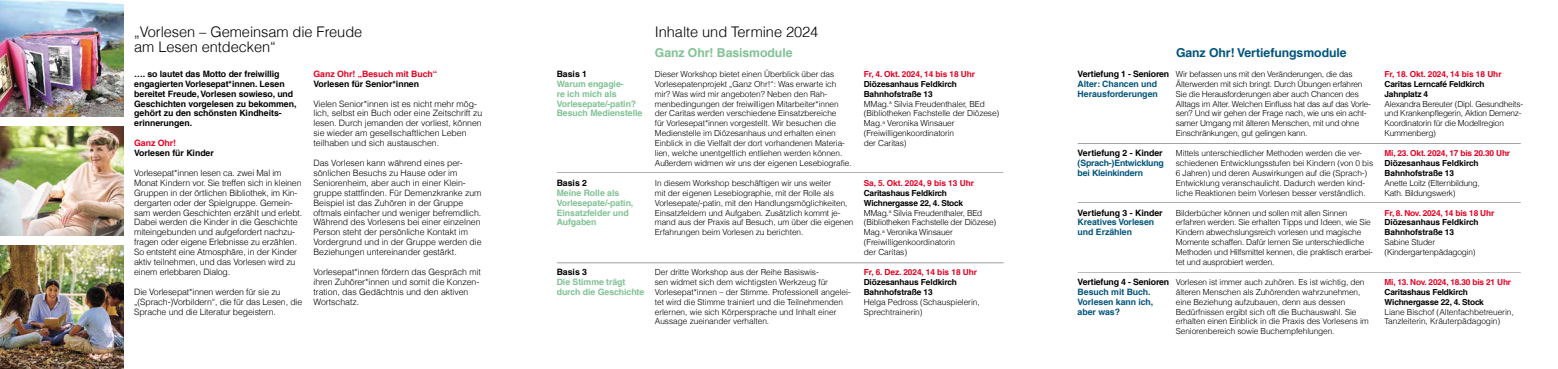
<style>
.page{position:relative;width:1558px;height:369px;background:#fff}
.page>*{position:absolute;margin:0;border:0;box-sizing:border-box;transform-origin:0 0}
.t1{font:300 14.61px/15.1px "Helveticafor Caritas";letter-spacing:-.005em;color:#000}
.t2{font:700 12.25px "Helveticafor Caritas";letter-spacing:-.005em;color:#00547d}
.t3{font:700 12.25px "Helveticafor Caritas";letter-spacing:-.005em;color:#80c294}
.t4{font:300 8.75px/9.9px "Helveticafor Caritas";letter-spacing:-.005em;color:#000}
.t5{font:700 8.75px/9.9px "Helveticafor Caritas";letter-spacing:-.005em;color:#000}
.t6{font:700 8.75px/9.9px "Helveticafor Caritas";letter-spacing:-.005em;color:#80c294}
.t7{font:700 8.75px/9.9px "Helveticafor Caritas";letter-spacing:-.005em;color:#00547d}
.t8{font:700 8.75px "Helveticafor Caritas";letter-spacing:-.005em;color:#e60023}
.t9{font:300 8.31px/9.9px "Helveticafor Caritas";letter-spacing:-.01em;color:#000}
.t10{font:700 8.31px/9.9px "Helveticafor Caritas";letter-spacing:-.01em;color:#000}
.t11{font:700 8.31px "Helveticafor Caritas";letter-spacing:-.01em;color:#e60023}
.s1{font-weight:700}
</style>
<div class="page">
<img style="left:0;top:126px;width:124px;height:109px">
<img style="left:0;top:0;width:124px;height:116px">
<hr style="left:557px;top:172px;width:446px;height:1px;background:#000">
<hr style="left:557px;top:262px;width:446px;height:1px;background:#000">
<hr style="left:1078px;top:202px;width:442px;height:1px;background:#000">
<hr style="left:1078px;top:272px;width:442px;height:1px;background:#000">
<hr style="left:1078px;top:143px;width:442px;height:1px;background:#000">
<img style="left:0;top:245px;width:124px;height:123px">
<h1 class="t1" style="left:134px;top:24px;width:230px">„Vorlesen – Gemeinsam die Freude am Lesen entdecken“</h1>
<h1 class="t1" style="left:655px;top:24px;width:165px">Inhalte und Termine 2024</h1>
<h2 class="t3" style="left:655px;top:45px;width:139px">Ganz Ohr! Basismodule</h2>
<p class="t9" style="left:655px;top:69px;width:198px">Dieser Workshop bietet einen Überblick über das Vorlesepatenprojekt „Ganz Ohr!“: Was erwarte ich mir? Was wird mir angeboten? Neben den Rah&shy;menbedingungen der freiwilligen Mitarbeiter*innen der Caritas werden verschiedene Einsatzbereiche<br>für Vorlesepat*innen vorgestellt. Wir besuchen die Medienstelle im Diözesanhaus und erhalten einen Einblick in die Vielfalt der dort vorhandenen Materia&shy;lien, welche unentgeltlich entliehen werden können.<br>Außerdem widmen wir uns der eigenen Lesebiografie.</p>
<p class="t11" style="left:864px;top:69px;width:113px">Fr, 4. Okt. 2024, 14 bis 18 Uhr</p>
<h2 class="t2" style="left:1176px;top:45px;width:172px">Ganz Ohr! Vertiefungsmodule</h2>
<p class="t8" style="left:313px;top:68px;width:125px">Ganz Ohr! „Besuch mit Buch“</p>
<p class="t5" style="left:313px;top:79px;width:107px">Vorlesen für Senior*innen</p>
<p class="t4" style="left:313px;top:98px;width:170px">Vielen Senior*innen ist es nicht mehr mög&shy;lich, selbst ein Buch oder eine Zeitschrift zu lesen. Durch jemanden der vorliest, können sie wieder am gesellschaftlichen Leben teilhaben und sich austauschen.</p>
<p class="t4" style="left:313px;top:158px;width:170px">Das Vorlesen kann während eines per&shy;sönlichen Besuchs zu Hause oder im Seniorenheim, aber auch in einer Klein&shy;gruppe stattfinden. Für Demenzkranke zum Beispiel ist das Zuhören in der Gruppe oftmals einfacher und weniger befremdlich.<br>Während des Vorlesens bei einer einzelnen Person steht der persönliche Kontakt im Vordergrund und in der Gruppe werden die Beziehungen untereinander gestärkt.</p>
<p class="t4" style="left:313px;top:266px;width:169px">Vorlesepat*innen fördern das Gespräch mit ihren Zuhörer*innen und somit die Konzen&shy;tration, das Gedächtnis und den aktiven Wortschatz.</p>
<p class="t5" style="left:1077px;top:69px;width:93px">Vertiefung 1 - Senioren</p>
<p class="t7" style="left:1077px;top:79px;width:82px">Alter: Chancen und<br>Herausforderungen</p>
<p class="t5" style="left:134px;top:69px;width:164px">…. so lautet das Motto der freiwillig engagierten Vorlesepat*innen. Lesen bereitet Freude, Vorlesen sowieso, und Geschichten vorgelesen zu bekommen, gehört zu den schönsten Kindheits&shy;erinnerungen.</p>
<p class="t8" style="left:134px;top:138px;width:43px">Ganz Ohr!</p>
<p class="t5" style="left:134px;top:148px;width:81px">Vorlesen für Kinder</p>
<p class="t4" style="left:134px;top:167px;width:170px">Vorlesepat*innen lesen ca. zwei Mal im Monat Kindern vor. Sie treffen sich in kleinen Gruppen in der örtlichen Bibliothek, im Kin&shy;dergarten oder der Spielgruppe. Gemein&shy;sam werden Geschichten erzählt und erlebt.<br>Dabei werden die Kinder in die Geschichte miteingebunden und aufgefordert nachzu&shy;fragen oder eigene Erlebnisse zu erzählen.<br>So entsteht eine Atmosphäre, in der Kinder aktiv teilnehmen, und das Vorlesen wird zu einem erlebbaren Dialog.</p>
<p class="t4" style="left:134px;top:286px;width:169px">Die Vorlesepat*innen werden für sie zu „(Sprach-)Vorbildern“, die für das Lesen, die<br>Sprache und die Literatur begeistern.</p>
<p class="t5" style="left:557px;top:69px;width:32px">Basis 1</p>
<p class="t6" style="left:557px;top:79px;width:87px">Warum engagie-<br>re ich mich als<br>Vorlesepate/-patin?<br>Besuch Medienstelle</p>
<p class="t9" style="left:1176px;top:69px;width:197px">Wir befassen uns mit den Veränderungen, die das Älterwerden mit sich bringt. Durch Übungen erfahren Sie die Herausforderungen aber auch Chancen des Alltags im Alter. Welchen Einfluss hat das auf das Vorle&shy;sen? Und wir gehen der Frage nach, wie uns ein acht&shy;samer Umgang mit älteren Menschen, mit und ohne Einschränkungen, gut gelingen kann.</p>
<p class="t9" style="left:864px;top:79px;width:137px"><span class="s1">Diözesanhaus Feldkirch<br>Bahnhofstraße 13<br></span>MMag.<sup>a</sup> Silvia Freudenthaler, BEd (Bibliotheken Fachstelle der Diözese)<br>Mag.<sup>a</sup> Veronika Winsauer (Freiwilligenkoordinatorin<br>der Caritas)</p>
<p class="t5" style="left:1077px;top:148px;width:86px">Vertiefung 2 - Kinder</p>
<p class="t7" style="left:1077px;top:158px;width:88px">(Sprach-)Entwicklung bei Kleinkindern</p>
<p class="t9" style="left:1176px;top:148px;width:199px">Mittels unterschiedlicher Methoden werden die ver&shy;schiedenen Entwicklungsstufen bei Kindern (von 0 bis 6 Jahren) und deren Auswirkungen auf die (Sprach-)<br>Entwicklung veranschaulicht. Dadurch werden kind&shy;liche Reaktionen beim Vorlesen besser verständlich.</p>
<p class="t5" style="left:557px;top:177px;width:32px">Basis 2</p>
<p class="t6" style="left:557px;top:187px;width:78px">Meine Rolle als<br>Vorlesepate/-patin,<br>Einsatzfelder und<br>Aufgaben</p>
<p class="t9" style="left:655px;top:178px;width:200px">In diesem Workshop beschäftigen wir uns weiter<br>mit der eigenen Lesebiographie, mit der Rolle als Vorlesepate/-patin, mit den Handlungsmöglichkeiten, Einsatzfeldern und Aufgaben. Zusätzlich kommt je&shy;mand aus der Praxis auf Besuch, um über die eigenen Erfahrungen beim Vorlesen zu berichten.</p>
<p class="t11" style="left:864px;top:177px;width:112px">Sa, 5. Okt. 2024, 9 bis 13 Uhr</p>
<p class="t9" style="left:864px;top:187px;width:134px"><span class="s1">Caritashaus Feldkirch<br>Wichnergasse 22, 4. Stock<br></span>MMag.<sup>a</sup> Silvia Freudenthaler, BEd (Bibliotheken Fachstelle der Diözese)<br>Mag.<sup>a</sup> Veronika Winsauer (Freiwilligenkoordinatorin<br>der Caritas)</p>
<p class="t5" style="left:1077px;top:207px;width:86px">Vertiefung 3 - Kinder</p>
<p class="t7" style="left:1077px;top:217px;width:78px">Kreatives Vorlesen und Erzählen</p>
<p class="t9" style="left:1176px;top:207px;width:199px">Bilderbücher können und sollen mit allen Sinnen erfahren werden. Sie erhalten Tipps und Ideen, wie Sie Kindern abwechslungsreich vorlesen und magische Momente schaffen. Dafür lernen Sie unterschiedliche Methoden und Hilfsmittel kennen, die praktisch erarbei&shy;tet und ausprobiert werden.</p>
<p class="t5" style="left:557px;top:266px;width:32px">Basis 3</p>
<p class="t6" style="left:557px;top:276px;width:89px">Die Stimme trägt durch die Geschichte</p>
<p class="t9" style="left:1176px;top:276px;width:194px">Vorlesen ist immer auch zuhören. Es ist wichtig, den älteren Menschen als Zuhörenden wahrzunehmen, eine Beziehung aufzubauen, denn aus dessen Bedürfnissen ergibt sich oft die Buchauswahl. Sie erhalten einen Einblick in die Praxis des Vorlesens im Seniorenbereich sowie Buchempfehlungen.</p>
<p class="t9" style="left:655px;top:266px;width:197px">Der dritte Workshop aus der Reihe Basiswis-<br>sen widmet sich dem wichtigsten Werkzeug für Vorlesepat*innen – der Stimme. Professionell angelei&shy;tet wird die Stimme trainiert und die Teilnehmenden erlernen, wie sich Körpersprache und Inhalt einer Aussage zueinander verhalten.</p>
<p class="t11" style="left:864px;top:266px;width:115px">Fr, 6. Dez. 2024, 14 bis 18 Uhr</p>
<p class="t5" style="left:1077px;top:276px;width:93px">Vertiefung 4 - Senioren</p>
<p class="t7" style="left:1077px;top:286px;width:77px">Besuch mit Buch.<br>Vorlesen kann ich, aber was?</p>
<p class="t10" style="left:864px;top:276px;width:95px">Diözesanhaus Feldkirch<br>Bahnhofstraße 13</p>
<p class="t9" style="left:864px;top:296px;width:117px">Helga Pedross (Schauspielerin,<br>Sprechtrainerin)</p>
<p class="t11" style="left:1384px;top:69px;width:119px">Fr, 18. Okt. 2024, 14 bis 18 Uhr</p>
<p class="t10" style="left:1384px;top:79px;width:101px">Caritas Lerncafé Feldkirch<br>Jahnplatz 4</p>
<p class="t9" style="left:1384px;top:98px;width:140px">Alexandra Bereuter (Dipl. Gesundheits&shy;und Krankenpflegerin, Aktion Demenz-<br>Koordinatorin für die Modellregion<br>Kummenberg)</p>
<p class="t11" style="left:1384px;top:148px;width:127px">Mi, 23. Okt. 2024, 17 bis 20.30 Uhr</p>
<p class="t10" style="left:1384px;top:158px;width:96px">Diözesanhaus Feldkirch<br>Bahnhofstraße 13</p>
<p class="t9" style="left:1384px;top:177px;width:97px">Anette Loitz (Elternbildung,<br>Kath. Bildungswerk)</p>
<p class="t11" style="left:1384px;top:207px;width:111px">Fr, 8. Nov. 2024, 14 bis 18 Uhr</p>
<p class="t10" style="left:1384px;top:217px;width:96px">Diözesanhaus Feldkirch<br>Bahnhofstraße 13</p>
<p class="t9" style="left:1384px;top:237px;width:93px">Sabine Studer (Kindergartenpädagogin)</p>
<p class="t11" style="left:1384px;top:276px;width:128px">Mi, 13. Nov. 2024, 18.30 bis 21 Uhr</p>
<p class="t10" style="left:1384px;top:286px;width:101px">Caritashaus Feldkirch<br>Wichnergasse 22, 4. Stock</p>
<p class="t9" style="left:1384px;top:306px;width:131px">Liane Bischof (Altenfachbetreuerin,<br>Tanzleiterin, Kräuterpädagogin)</p>
</div>
